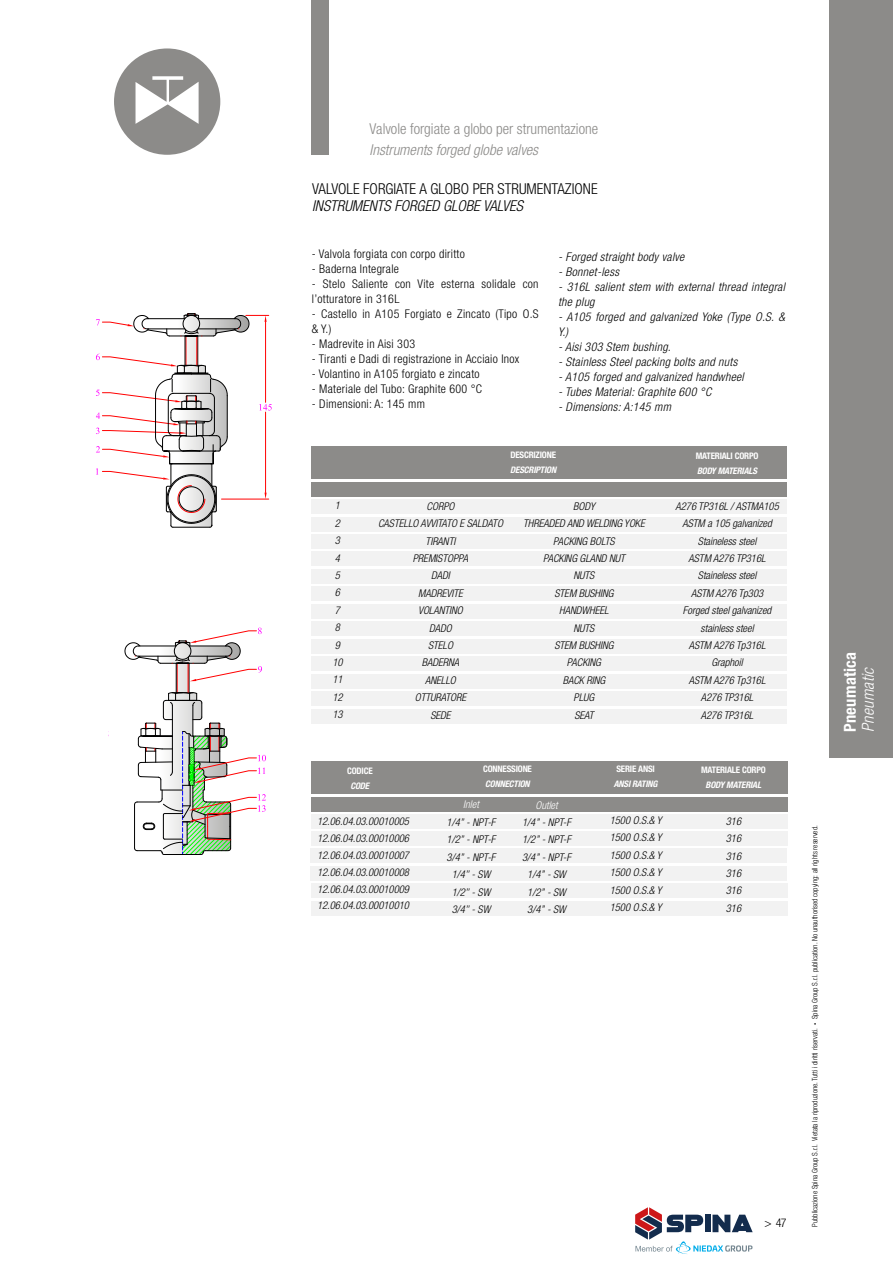
<style>
.page{position:relative;width:893px;height:1263px;background:#fff}
.page>*{position:absolute;margin:0;border:0;box-sizing:border-box;transform-origin:0 0}
.t1{font:700 condensed 16.5px "Helvetica Neue LT Std";letter-spacing:.02em;color:#fff}
.t2{font:italic 300 condensed 16.5px "Helvetica Neue LT Std";color:#fff}
.t3{font:300 condensed 15px "Helvetica Neue LT Std";color:#8c8b89}
.t4{font:300 condensed 15px "Helvetica Neue LT Std";color:#000}
.t5{font:italic 300 condensed 15px "Helvetica Neue LT Std";color:#8c8b89}
.t6{font:italic 300 condensed 15px "Helvetica Neue LT Std";color:#000}
.t7{font:300 condensed 12px/15px "Helvetica Neue LT Std";letter-spacing:.025em;color:#000}
.t8{font:italic 300 condensed 12px/15px "Helvetica Neue LT Std";letter-spacing:.025em;color:#000}
.t9{font:italic 300 condensed 10.65px/17.4px "Helvetica Neue LT Std";color:#000;text-align:center}
.t10{font:italic 300 condensed 10.65px "Helvetica Neue LT Std";color:#fff}
.t11{font:700 condensed 9px "Helvetica Neue LT Std";letter-spacing:-.02em;color:#fff}
.t12{font:italic 700 condensed 9px "Helvetica Neue LT Std";letter-spacing:-.02em;color:#fff}
.t13{font:300 condensed 7.5px "Helvetica Neue LT Std";letter-spacing:-.005em;color:#000}
.s1{font-size:4.5px}
</style>
<div class="page">
<div style="left:312px;top:0;width:17px;height:155px;background:#8c8b89"></div>
<div style="left:829px;top:0;width:64px;height:758px;background:#8c8b89"></div>
<svg style="left:114px;top:48px;width:106px;height:107px"></svg>
<div style="left:311px;top:446px;width:476px;height:33px;background:#8c8b89"></div>
<div style="left:311px;top:499px;width:476px;height:15px;background:#f2f2f2"></div>
<div style="left:311px;top:482px;width:476px;height:14px;background:#8c8b89"></div>
<div style="left:311px;top:517px;width:476px;height:14px;background:#f2f2f2"></div>
<div style="left:311px;top:534px;width:476px;height:15px;background:#f2f2f2"></div>
<div style="left:311px;top:552px;width:476px;height:14px;background:#f2f2f2"></div>
<div style="left:311px;top:569px;width:476px;height:15px;background:#f2f2f2"></div>
<div style="left:311px;top:587px;width:476px;height:14px;background:#f2f2f2"></div>
<div style="left:311px;top:604px;width:476px;height:15px;background:#f2f2f2"></div>
<div style="left:311px;top:622px;width:476px;height:14px;background:#f2f2f2"></div>
<div style="left:311px;top:639px;width:476px;height:15px;background:#f2f2f2"></div>
<div style="left:311px;top:657px;width:476px;height:14px;background:#f2f2f2"></div>
<div style="left:311px;top:674px;width:476px;height:15px;background:#f2f2f2"></div>
<div style="left:311px;top:692px;width:476px;height:14px;background:#f2f2f2"></div>
<div style="left:311px;top:709px;width:476px;height:15px;background:#f2f2f2"></div>
<div style="left:311px;top:762px;width:476px;height:32px;background:#8c8b89"></div>
<div style="left:311px;top:814px;width:476px;height:15px;background:#f2f2f2"></div>
<div style="left:311px;top:797px;width:476px;height:14px;background:#8c8b89"></div>
<div style="left:311px;top:831px;width:476px;height:14px;background:#f2f2f2"></div>
<div style="left:311px;top:848px;width:476px;height:15px;background:#f2f2f2"></div>
<div style="left:311px;top:866px;width:476px;height:14px;background:#f2f2f2"></div>
<div style="left:311px;top:883px;width:476px;height:15px;background:#f2f2f2"></div>
<div style="left:311px;top:901px;width:476px;height:14px;background:#f2f2f2"></div>
<hr style="left:298px;top:477px;width:1px;height:44px;background:#000">
<svg style="left:96px;top:313px;width:176px;height:215px"></svg>
<hr style="left:108px;top:723px;width:1px;height:41px;background:#000">
<svg style="left:124px;top:628px;width:142px;height:227px"></svg>
<svg style="left:635px;top:1207px;width:118px;height:47px"></svg>
<h2 class="t3" style="left:370px;top:120px;width:230px">Valvole forgiate a globo per strumentazione</h2>
<h2 class="t5" style="left:370px;top:141px;width:170px">Instruments forged globe valves</h2>
<h2 class="t4" style="left:312px;top:180px;width:287px">VALVOLE FORGIATE A GLOBO PER STRUMENTAZIONE</h2>
<h2 class="t6" style="left:312px;top:197px;width:212px">INSTRUMENTS FORGED GLOBE VALVES</h2>
<p class="t7" style="left:312px;top:247px;width:155px">- Valvola forgiata con corpo diritto</p>
<p class="t7" style="left:312px;top:262px;width:89px">- Baderna Integrale</p>
<p class="t7" style="left:312px;top:277px;width:228px">- Stelo Saliente con Vite esterna solidale con l’otturatore in 316L</p>
<p class="t7" style="left:312px;top:307px;width:228px">- Castello in A105 Forgiato e Zincato (Tipo O.S &amp; Y.)</p>
<p class="t7" style="left:312px;top:337px;width:105px">- Madrevite in Aisi 303</p>
<p class="t7" style="left:312px;top:352px;width:209px">- Tiranti e Dadi di registrazione in Acciaio Inox</p>
<p class="t7" style="left:312px;top:367px;width:169px">- Volantino in A105 forgiato e zincato</p>
<p class="t7" style="left:312px;top:382px;width:172px">- Materiale del Tubo: Graphite 600 °C</p>
<p class="t7" style="left:312px;top:397px;width:115px">- Dimensioni: A: 145 mm</p>
<p class="t8" style="left:558px;top:249px;width:128px">- Forged straight body valve</p>
<p class="t8" style="left:558px;top:264px;width:62px">- Bonnet-less</p>
<p class="t8" style="left:558px;top:279px;width:228px">- 316L salient stem with external thread integral the plug</p>
<p class="t8" style="left:558px;top:309px;width:228px">- A105 forged and galvanized Yoke (Type O.S. &amp;<br>Y.)</p>
<p class="t8" style="left:558px;top:339px;width:114px">- Aisi 303 Stem bushing.</p>
<p class="t8" style="left:558px;top:354px;width:181px">- Stainless Steel packing bolts and nuts</p>
<p class="t8" style="left:558px;top:369px;width:187px">- A105 forged and galvanized handwheel</p>
<p class="t8" style="left:558px;top:384px;width:155px">- Tubes Material: Graphite 600 °C</p>
<p class="t8" style="left:558px;top:399px;width:114px">- Dimensions: A:145 mm</p>
<p class="t9" style="left:332px;top:497px;width:12px;text-align:left">1<br>2<br>3<br>4<br>5<br>6<br>7<br>8<br>9<br>10<br>11<br>12<br>13</p>
<p class="t11" style="left:510px;top:449px;width:47px">DESCRIZIONE</p>
<p class="t12" style="left:510px;top:464px;width:48px">DESCRIPTION</p>
<p class="t9" style="left:378px;top:498px;width:126px">CORPO<br>CASTELLO AVVITATO E SALDATO<br>TIRANTI<br>PREMISTOPPA<br>DADI<br>MADREVITE<br>VOLANTINO<br>DADO<br>STELO<br>BADERNA<br>ANELLO<br>OTTURATORE<br>SEDE</p>
<p class="t9" style="left:523px;top:498px;width:123px">BODY<br>THREADED AND WELDING YOKE<br>PACKING BOLTS<br>PACKING GLAND NUT<br>NUTS<br>STEM BUSHING<br>HANDWHEEL<br>NUTS<br>STEM BUSHING<br>PACKING<br>BACK RING<br>PLUG<br>SEAT</p>
<p class="t11" style="left:696px;top:450px;width:64px">MATERIALI CORPO</p>
<p class="t12" style="left:697px;top:465px;width:62px">BODY MATERIALS</p>
<p class="t9" style="left:675px;top:497px;width:105px">A276 TP316L / ASTMA105<br>ASTM a 105 galvanized<br>Staineless steel<br>ASTM A276 TP316L<br>Staineless steel<br>ASTM A276 Tp303<br>Forged steel galvanized stainless steel<br>ASTM A276 Tp316L<br>Graphoil<br>ASTM A276 Tp316L<br>A276 TP316L<br>A276 TP316L</p>
<p class="t11" style="left:483px;top:763px;width:50px">CONNESSIONE</p>
<p class="t12" style="left:485px;top:778px;width:46px">CONNECTION</p>
<p class="t11" style="left:616px;top:764px;width:40px">SERIE ANSI</p>
<p class="t12" style="left:614px;top:779px;width:45px">ANSI RATING</p>
<p class="t9" style="left:610px;top:812px;width:53px;text-align:justify">1500 O.S.&amp; Y 1500 O.S.&amp; Y 1500 O.S.&amp; Y 1500 O.S.&amp; Y 1500 O.S.&amp; Y 1500 O.S.&amp; Y</p>
<p class="t11" style="left:701px;top:764px;width:66px">MATERIALE CORPO</p>
<p class="t12" style="left:706px;top:779px;width:57px">BODY MATERIAL</p>
<p class="t11" style="left:347px;top:766px;width:27px">CODICE</p>
<p class="t12" style="left:350px;top:781px;width:20px">CODE</p>
<p class="t9" style="left:317px;top:813px;width:94px;line-height:16.8px;text-align:justify">12.06.04.03.00010005<br>12.06.04.03.00010006<br>12.06.04.03.00010007<br>12.06.04.03.00010008<br>12.06.04.03.00010009<br>12.06.04.03.00010010</p>
<p class="t9" style="left:726px;top:813px;width:17px;text-align:justify">316<br>316<br>316<br>316<br>316<br>316</p>
<p class="t10" style="left:535px;top:799px;width:24px">Outlet</p>
<p class="t9" style="left:522px;top:814px;width:50px">1/4’’ - NPT-F<br>1/2’’ - NPT-F<br>3/4’’ - NPT-F<br>1/4’’ - SW<br>1/2’’ - SW<br>3/4’’ - SW</p>
<p class="t10" style="left:463px;top:799px;width:17px">Inlet</p>
<p class="t9" style="left:447px;top:814px;width:50px">1/4’’ - NPT-F<br>1/2’’ - NPT-F<br>3/4’’ - NPT-F<br>1/4’’ - SW<br>1/2’’ - SW<br>3/4’’ - SW</p>
<p class="t7" style="left:765px;top:1215px;width:24px">&gt; 47</p>
<h1 class="t1" style="left:840px;top:732px;width:82px;rotate:-90deg">Pneumatica</h1>
<h1 class="t2" style="left:858px;top:732px;width:67px;rotate:-90deg">Pneumatic</h1>
<p class="t13" style="left:811px;top:1227px;width:403px;rotate:-90deg">Pubblicazione Spina Group S.r.l. Vietata la riproduzione. Tutti i diritti riservati. <span class="s1">•</span> Spina Group S.r.l. publication. No unauthorised copying: all rights reserved.</p>
</div>
